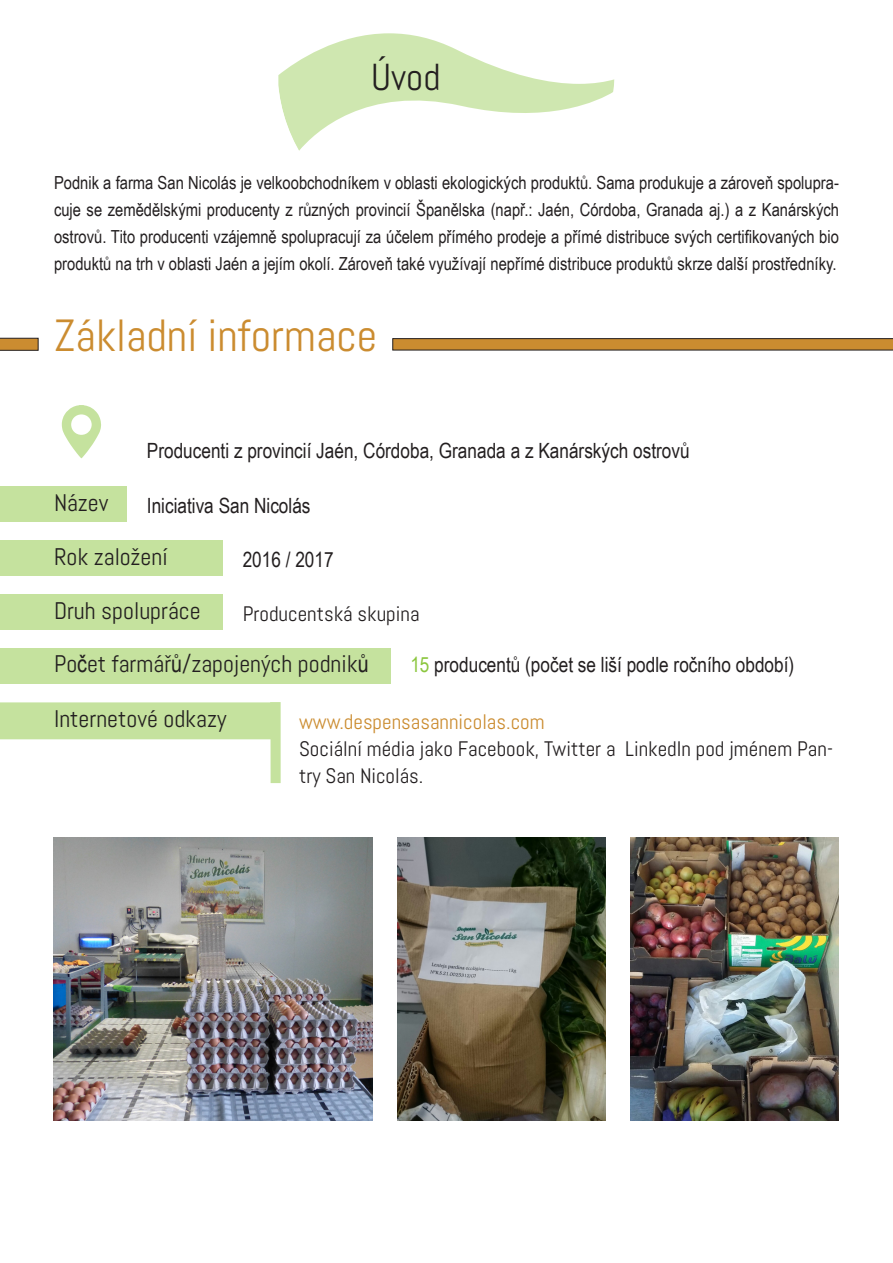
<style>
.page{position:relative;width:893px;height:1263px;background:#fff}
.page>*{position:absolute;margin:0;border:0;box-sizing:border-box;transform-origin:0 0}
.t1{font:45px "Abel";color:#cb8c30}
.t2{font:37.5px "Abel";color:#231f20}
.t3{font:24px "Abel";color:#231f20}
.t4{font:21px "Arial Narrow";color:#231f20}
.t5{font:21px/27px "Abel";color:#231f20}
.t6{font:21px "Abel";color:#cb8c30}
.t7{font:18px/27px "Arial Narrow";color:#231f20;text-align:justify}
.s1{font-family:"Arial Narrow"}
.s2{color:#8bc63e}
</style>
<div class="page">
<svg style="left:278px;top:33px;width:337px;height:118px"></svg>
<svg style="left:392px;top:338px;width:501px;height:13px;background:#b27f35"></svg>
<svg style="left:0;top:337px;width:39px;height:14px"></svg>
<div style="left:0;top:486px;width:127px;height:36px;background:#c5e29e"></div>
<div style="left:0;top:540px;width:223px;height:36px;background:#c5e29e"></div>
<div style="left:0;top:594px;width:223px;height:36px;background:#c5e29e"></div>
<div style="left:0;top:648px;width:391px;height:36px;background:#c5e29e"></div>
<svg style="left:62px;top:405px;width:39px;height:53px"></svg>
<svg style="left:0;top:702px;width:281px;height:81px"></svg>
<img style="left:54px;top:837px;width:318px;height:284px">
<img style="left:398px;top:837px;width:207px;height:284px">
<img style="left:631px;top:837px;width:208px;height:284px">
<p class="t2" style="left:371px;top:53px;width:71px">Úvod</p>
<p class="t7" style="left:54px;top:168px;width:786px">Podnik a farma San Nicolás je velkoobchodníkem v oblasti ekologických produktů. Sama produkuje a zároveň spolupra&shy;cuje se zemědělskými producenty z různých provincií Španělska (např.: Jaén, Córdoba, Granada aj.) a z Kanárských ostrovů. Tito producenti vzájemně spolupracují za účelem přímého prodeje a přímé distribuce svých certifikovaných bio produktů na trh v oblasti Jaén a jejím okolí. Zároveň také využívají nepřímé distribuce produktů skrze další prostředníky.</p>
<p class="t1" style="left:54px;top:307px;width:325px">Základní informace</p>
<p class="t4" style="left:147px;top:435px;width:544px">Producenti z provincií Jaén, Córdoba, Granada a z Kanárských ostrovů</p>
<p class="t3" style="left:54px;top:487px;width:56px">Název</p>
<p class="t3" style="left:54px;top:541px;width:115px">Rok založení</p>
<p class="t3" style="left:54px;top:596px;width:148px">Druh spolupráce</p>
<p class="t3" style="left:54px;top:648px;width:316px">Po<span class="s1">č</span>et farmář<span class="s1">ů</span>/zapojených podnik<span class="s1">ů</span></p>
<p class="t4" style="left:147px;top:490px;width:165px">Iniciativa San Nicolás</p>
<p class="t4" style="left:243px;top:544px;width:92px">2016 / 2017</p>
<p class="t5" style="left:243px;top:600px;width:178px">Producentská skupina</p>
<p class="t4" style="left:410px;top:649px;width:385px"><span class="s2">15</span> producentů (počet se liší podle ročního období)</p>
<p class="t6" style="left:299px;top:708px;width:247px">www.despensasannicolas.com</p>
<p class="t5" style="left:299px;top:735px;width:535px">Sociální média jako Facebook, Twitter a LinkedIn pod jménem Pan&shy;try San Nicolás.</p>
<p class="t3" style="left:54px;top:704px;width:174px">Internetové odkazy</p>
</div>
